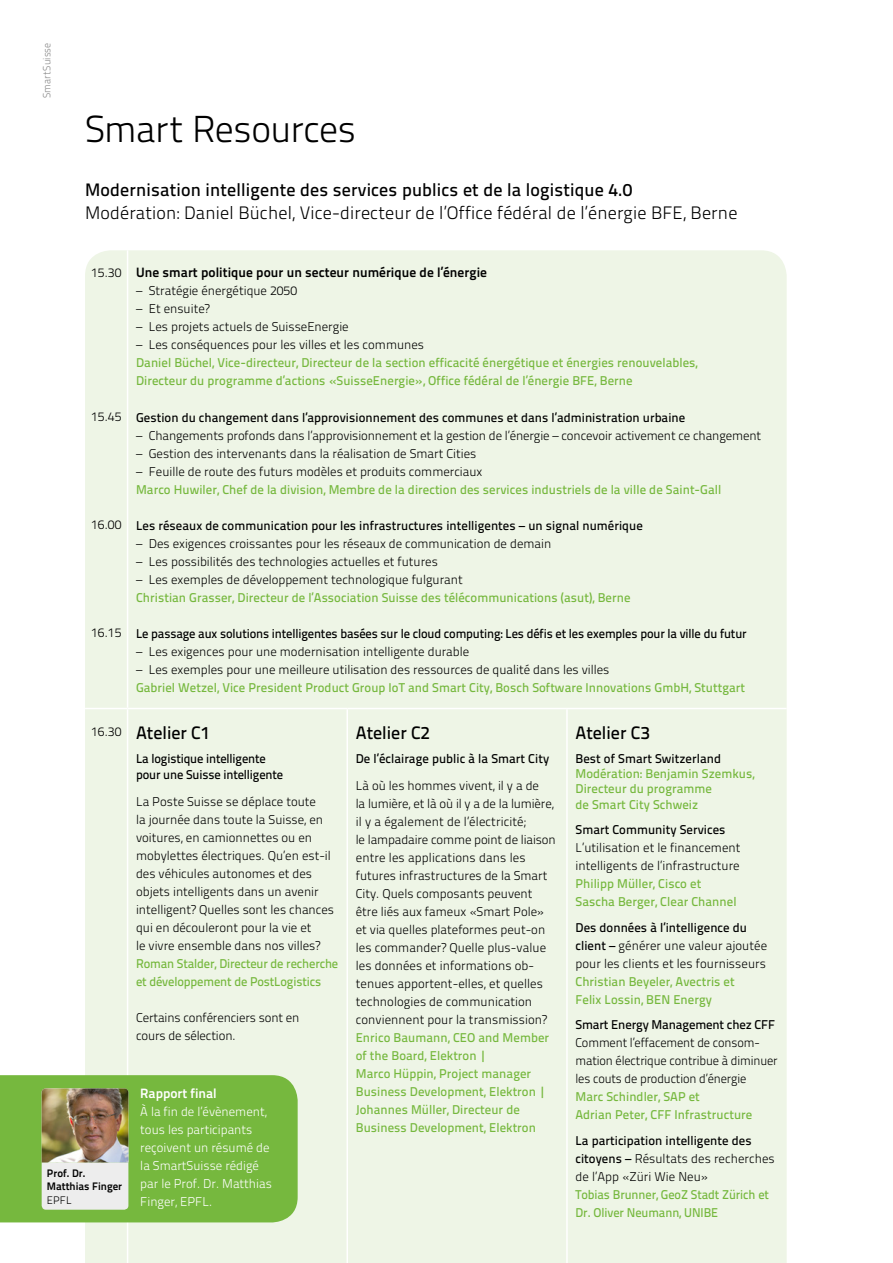
<style>
.page{position:relative;width:893px;height:1263px;background:#fff}
.page>*{position:absolute;margin:0;border:0;box-sizing:border-box;transform-origin:0 0}
.t1{font:37.5px "Titillium Text 25 L 250 wt";letter-spacing:-.015em;color:#000}
.t2{font:18px "Titillium Text 25 L 600 wt";letter-spacing:.01em;color:#000}
.t3{font:18px "Titillium Text 25 L 250 wt";letter-spacing:.01em;color:#000}
.t4{font:13.5px "Titillium Text 25 L 800 wt";letter-spacing:.005em;color:#000}
.t5{font:13.5px "Titillium Text 25 L 800 wt";color:#fff}
.t6{font:12.75px/18px "Titillium Text 25 L 250 wt";color:#000}
.t7{font:12.75px/18px "Titillium Text 25 L 600 wt";letter-spacing:.005em;color:#76b83e}
.t8{font:12.75px/15.8px "Titillium Text 25 L 600 wt";letter-spacing:.005em;color:#000}
.t9{font:12.75px/18px "Titillium Text 25 L 250 wt";color:#fff}
.t10{font:10.8px/13px "Titillium Text 25 L 800 wt";color:#000}
.t11{font:10.8px "Titillium Text 25 L 250 wt";color:#000}
.t12{font:10.5px "Titillium Text 25 L 250 wt";letter-spacing:.015em;color:#878787;scale:.94 1}
.s1{font-family:"Titillium Text 25 L 250 wt";font-size:12.75px}
.s2{font-family:"Titillium Text 25 L 600 wt"}
</style>
<div class="page">
<div style="left:85px;top:250px;width:702px;height:1013px;background:#eef5e6"></div>
<hr style="left:127px;top:250px;width:1px;height:458px;background:#fff">
<hr style="left:127px;top:709px;width:1px;height:554px;background:#fff">
<hr style="left:346px;top:709px;width:2px;height:554px;background:#fff">
<hr style="left:566px;top:709px;width:2px;height:554px;background:#fff">
<hr style="left:85px;top:708px;width:43px;height:1px;background:#fff">
<hr style="left:128px;top:708px;width:219px;height:1px;background:#fff">
<hr style="left:347px;top:708px;width:220px;height:1px;background:#fff">
<hr style="left:567px;top:708px;width:220px;height:1px;background:#fff">
<svg style="left:0;top:1075px;width:298px;height:147px;background:#84be52"></svg>
<img style="left:42px;top:1088px;width:86px;height:74px">
<p class="t12" style="left:39px;top:98px;width:61px;rotate:-90deg">SmartSuisse</p>
<h1 class="t1" style="left:85px;top:102px;width:273px">Smart Resources</h1>
<h2 class="t2" style="left:85px;top:176px;width:549px">Modernisation intelligente des services publics et de la logistique 4.0</h2>
<h2 class="t3" style="left:85px;top:199px;width:654px">Modération: Daniel Büchel, Vice-directeur de l’Office fédéral de l’énergie BFE, Berne</h2>
<p class="t4" style="left:136px;top:262px;width:352px">Une smart politique pour un secteur numérique de l’énergie</p>
<p class="t6" style="left:136px;top:281px;width:163px">– Stratégie énergétique 2050</p>
<p class="t6" style="left:136px;top:299px;width:75px">– Et ensuite?</p>
<p class="t6" style="left:136px;top:317px;width:214px">– Les projets actuels de SuisseEnergie</p>
<p class="t6" style="left:136px;top:335px;width:290px">– Les conséquences pour les villes et les communes</p>
<p class="t7" style="left:136px;top:353px;width:563px">Daniel Büchel, Vice-directeur, Directeur de la section efficacité énergétique et énergies renouvelables,<br>Directeur du programme d’actions «SuisseEnergie», Office fédéral de l’énergie BFE, Berne</p>
<p class="t8" style="left:136px;top:408px;width:551px">Gestion du changement dans l’approvisionnement des communes et dans l’administration urbaine</p>
<p class="t6" style="left:136px;top:425px;width:627px">– Changements profonds dans l’approvisionnement et la gestion de l’énergie – concevoir activement ce changement</p>
<p class="t6" style="left:136px;top:443px;width:342px">– Gestion des intervenants dans la réalisation de Smart Cities</p>
<p class="t6" style="left:136px;top:461px;width:348px">– Feuille de route des futurs modèles et produits commerciaux</p>
<p class="t7" style="left:136px;top:479px;width:587px">Marco Huwiler, Chef de la division, Membre de la direction des services industriels de la ville de Saint-Gall</p>
<p class="t8" style="left:136px;top:516px;width:508px">Les réseaux de communication pour les infrastructures intelligentes – un signal numérique</p>
<p class="t6" style="left:136px;top:533px;width:417px">– Des exigences croissantes pour les réseaux de communication de demain</p>
<p class="t6" style="left:136px;top:551px;width:303px">– Les possibilités des technologies actuelles et futures</p>
<p class="t6" style="left:136px;top:569px;width:328px">– Les exemples de développement technologique fulgurant</p>
<p class="t7" style="left:136px;top:587px;width:496px">Christian Grasser, Directeur de l’Association Suisse des télécommunications (asut), Berne</p>
<p class="t8" style="left:136px;top:624px;width:612px">Le passage aux solutions intelligentes basées sur le cloud computing: Les défis et les exemples pour la ville du futur</p>
<p class="t6" style="left:136px;top:641px;width:335px">– Les exigences pour une modernisation intelligente durable</p>
<p class="t6" style="left:136px;top:659px;width:475px">– Les exemples pour une meilleure utilisation des ressources de qualité dans les villes</p>
<p class="t7" style="left:136px;top:677px;width:610px">Gabriel Wetzel, Vice President Product Group IoT and Smart City, Bosch Software Innovations GmbH, Stuttgart</p>
<h2 class="t2" style="left:91px;top:719px;width:121px"><span class="s1">16.30</span> Atelier C1</h2>
<p class="t8" style="left:136px;top:750px;width:149px">La logistique intelligente pour une Suisse intelligente</p>
<p class="t6" style="left:136px;top:791px;width:200px">La Poste Suisse se déplace toute<br>la journée dans toute la Suisse, en voitures, en camionnettes ou en mobylettes électriques. Qu’en est-il des véhicules autonomes et des objets intelligents dans un avenir intelligent? Quelles sont les chances qui en découleront pour la vie et<br>le vivre ensemble dans nos villes?</p>
<p class="t7" style="left:136px;top:953px;width:204px">Roman Stalder, Directeur de recherche et développement de PostLogistics</p>
<p class="t6" style="left:136px;top:1007px;width:165px">Certains conférenciers sont en cours de sélection.</p>
<p class="t6" style="left:91px;top:263px;width:32px">15.30</p>
<p class="t6" style="left:91px;top:407px;width:32px">15.45</p>
<p class="t6" style="left:91px;top:515px;width:32px">16.00</p>
<p class="t6" style="left:91px;top:623px;width:32px">16.15</p>
<h2 class="t2" style="left:356px;top:719px;width:76px">Atelier C2</h2>
<p class="t8" style="left:356px;top:750px;width:195px">De l’éclairage public à la Smart City</p>
<p class="t6" style="left:356px;top:776px;width:201px">Là où les hommes vivent, il y a de<br>la lumière, et là où il y a de la lumière, il y a également de l’électricité;<br>le lampadaire comme point de liaison entre les applications dans les futures infrastructures de la Smart City. Quels composants peuvent être liés aux fameux «Smart Pole» et via quelles plateformes peut-on les commander? Quelle plus-value les données et informations ob&shy;tenues apportent-elles, et quelles technologies de communication conviennent pour la transmission?</p>
<p class="t7" style="left:356px;top:1028px;width:195px">Enrico Baumann, CEO and Member of the Board, Elektron |<br>Marco Hüppin, Project manager<br>Business Development, Elektron |<br>Johannes Müller, Directeur de<br>Business Development, Elektron</p>
<h2 class="t2" style="left:575px;top:719px;width:76px">Atelier C3</h2>
<p class="t8" style="left:575px;top:750px;width:147px">Best of Smart Switzerland</p>
<p class="t7" style="left:575px;top:765px;width:181px;line-height:15.3px">Modération: Benjamin Szemkus,<br>Directeur du programme<br>de Smart City Schweiz</p>
<p class="t8" style="left:575px;top:821px;width:152px">Smart Community Services</p>
<p class="t6" style="left:575px;top:838px;width:167px">L’utilisation et le financement intelligents de l’infrastructure</p>
<p class="t7" style="left:575px;top:874px;width:163px">Philipp Müller, Cisco et<br>Sascha Berger, Clear Channel</p>
<p class="t8" style="left:575px;top:919px;width:173px">Des données à l’intelligence du</p>
<p class="t6" style="left:575px;top:936px;width:193px"><span class="s2">client –</span> générer une valeur ajoutée pour les clients et les fournisseurs</p>
<p class="t7" style="left:575px;top:971px;width:161px">Christian Beyeler, Avectris et<br>Felix Lossin, BEN Energy</p>
<p class="t8" style="left:575px;top:1016px;width:201px">Smart Energy Management chez CFF</p>
<p class="t6" style="left:575px;top:1033px;width:204px">Comment l’effacement de consom&shy;mation électrique contribue à diminuer les couts de production d’énergie</p>
<p class="t7" style="left:575px;top:1087px;width:178px">Marc Schindler, SAP et<br>Adrian Peter, CFF Infrastructure</p>
<p class="t8" style="left:575px;top:1132px;width:178px">La participation intelligente des</p>
<p class="t6" style="left:575px;top:1149px;width:201px"><span class="s2">citoyens –</span> Résultats des recherches de l’App «Züri Wie Neu»</p>
<p class="t7" style="left:575px;top:1184px;width:195px">Tobias Brunner, GeoZ Stadt Zürich et<br>Dr. Oliver Neumann, UNIBE</p>
<p class="t5" style="left:140px;top:1083px;width:78px">Rapport final</p>
<p class="t9" style="left:140px;top:1102px;width:133px">À la fin de l’évènement, tous les participants reçoivent un résumé de la SmartSuisse rédigé par le Prof. Dr. Matthias<br>Finger, EPFL.</p>
<p class="t10" style="left:47px;top:1166px;width:77px">Prof. Dr.<br>Matthias Finger</p>
<p class="t11" style="left:47px;top:1192px;width:26px">EPFL</p>
</div>
